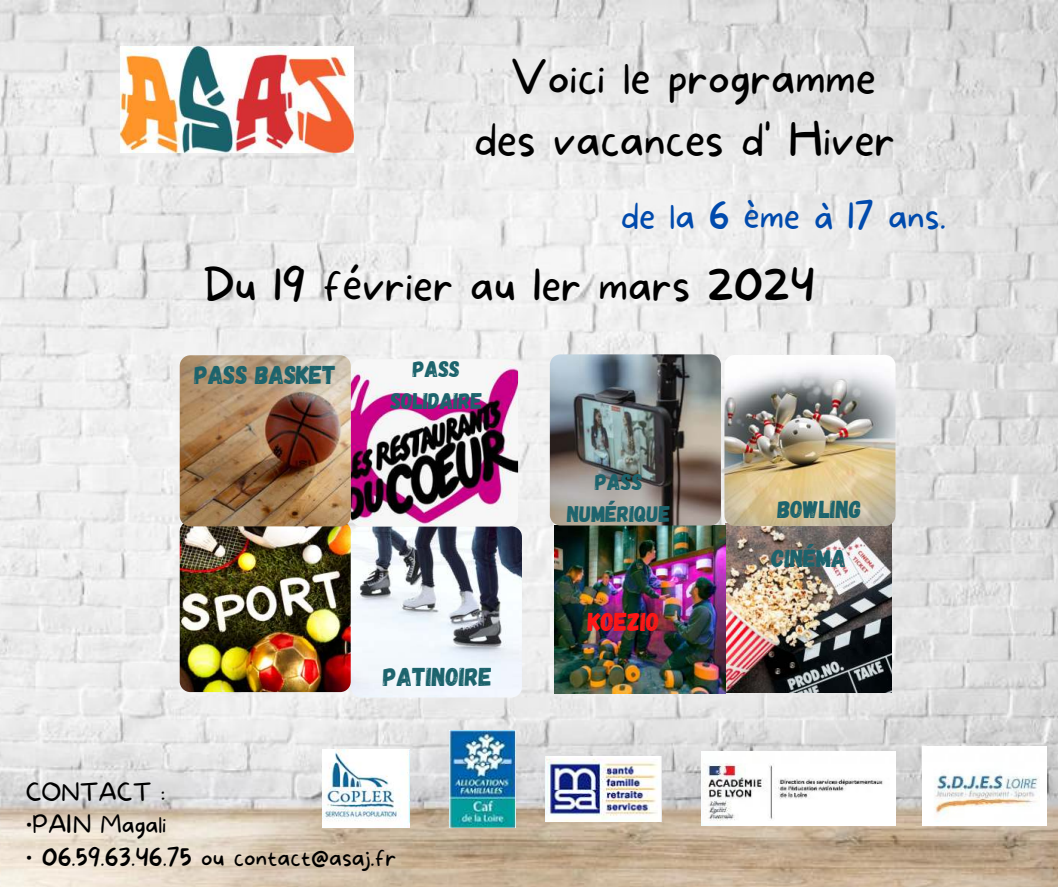
<style>
.page{position:relative;width:1058px;height:887px;background:#fff}
.page>*{position:absolute;margin:0;border:0;box-sizing:border-box;transform-origin:0 0}
.t1{font:100 44.55px/61.8px "More Sugar";color:#000;text-align:center}
.t2{font:100 43.65px "More Sugar";color:#000}
.t3{font:100 35.7px "More Sugar";color:#004aad}
.t4{font:25.8px "Gagalin";letter-spacing:-.005em;color:#1c636c}
.t5{font:25.8px "Gagalin";color:#ff1616}
.t6{font:24.45px "Gagalin";color:#1c636c}
.t7{font:100 23.7px "More Sugar";color:#000}
.t8{font:100 23.55px/33px "More Sugar";color:#000}
.t9{font:22.65px/31.5px "Gagalin";color:#1c636c;text-align:center}
.s1{font-family:"Noto Sans";font-weight:700}
</style>
<div class="page">
<img style="left:0;top:0;width:1058px;height:886px">
<img style="left:120px;top:46px;width:233px;height:106px">
<img style="left:180px;top:521px;width:171px;height:171px;border-radius:11px">
<img style="left:351px;top:526px;width:171px;height:171px;border-radius:11px">
<img style="left:180px;top:355px;width:171px;height:171px;border-radius:11px">
<img style="left:351px;top:359px;width:167px;height:167px;border-radius:10px">
<img style="left:725px;top:523px;width:166px;height:169px">
<img style="left:554px;top:525px;width:171px;height:168px">
<img style="left:724px;top:355px;width:171px;height:171px;border-radius:11px">
<img style="left:550px;top:354px;width:171px;height:171px;border-radius:11px">
<img style="left:323px;top:749px;width:86px;height:78px">
<img style="left:449px;top:731px;width:67px;height:96px">
<img style="left:545px;top:756px;width:116px;height:65px">
<img style="left:701px;top:751px;width:194px;height:74px">
<img style="left:922px;top:746px;width:124px;height:79px">
<p class="t1" style="left:474px;top:44px;width:422px">Voici le programme des vacances d' Hiver</p>
<p class="t3" style="left:621px;top:189px;width:327px">de la 6 ème à 17 ans.</p>
<p class="t2" style="left:203px;top:251px;width:613px">Du 19 février au 1er mars 2024</p>
<p class="t4" style="left:194px;top:359px;width:143px">PASS BASKET</p>
<p class="t9" style="left:390px;top:353px;width:93px">PASS<br>SOLIDAIRE</p>
<p class="t4" style="left:383px;top:661px;width:110px">PATINOIRE</p>
<p class="t8" style="left:26px;top:773px;width:142px">CONTACT : <span class="s1">·</span>PAIN Magali</p>
<p class="t7" style="left:26px;top:839px;width:372px"><span class="s1">·</span> 06.59.63.46.75 ou contact@asaj.fr</p>
<p class="t9" style="left:567px;top:467px;width:105px">PASS<br>NUMÉRIQUE</p>
<p class="t5" style="left:587px;top:605px;width:73px">KOEZIO</p>
<p class="t6" style="left:777px;top:494px;width:85px">BOWLING</p>
<p class="t6" style="left:771px;top:543px;width:76px">CINÉMA</p>
</div>
